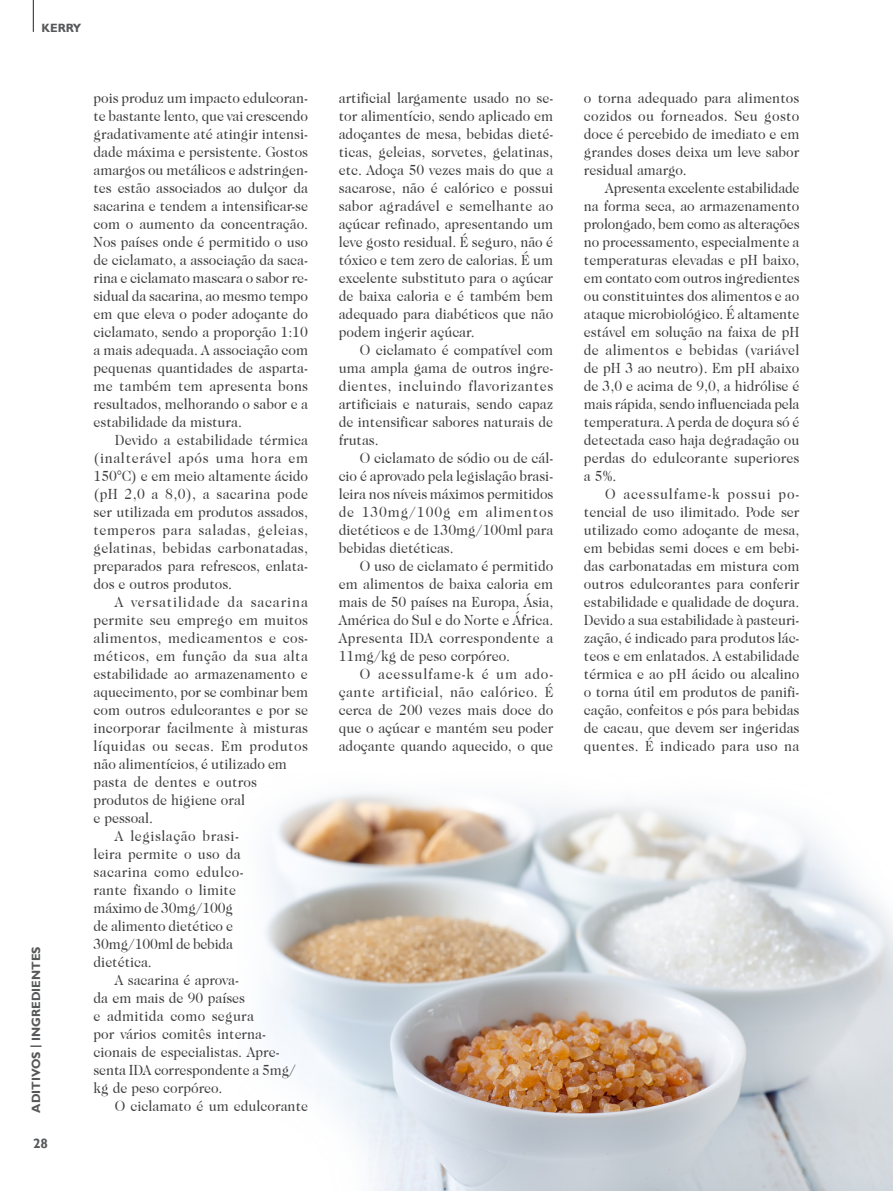
<style>
.page{position:relative;width:893px;height:1191px;background:#fff}
.page>*{position:absolute;margin:0;border:0;box-sizing:border-box;transform-origin:0 0}
.t1{font:15px/18px "Caslon 224 IT Cby BT";color:#3e3e3f;text-align:justify;scale:.93 1}
.t2{font:15px "Caslon 224 IT Cby BT";letter-spacing:.03em;color:#3e3e3f;scale:.93 1}
.t3{font:15px "Caslon 224 IT Cby BT";letter-spacing:.035em;color:#3e3e3f;scale:.93 1}
.t4{font:15px "Caslon 224 IT Cby BT";letter-spacing:.025em;color:#3e3e3f;scale:.93 1}
.t5{font:15px "Caslon 224 IT Cby BT";letter-spacing:.065em;color:#3e3e3f;scale:.93 1}
.t6{font:15px "Caslon 224 IT Cby BT";letter-spacing:.02em;color:#3e3e3f;scale:.93 1}
.t7{font:700 13.5px "Gill Sans";color:#57585a}
.t8{font:700 12px "Gill Sans";color:#57585a}
.s1{font-style:inherit}
</style>
<div class="page">
<img style="left:265px;top:792px;width:628px;height:399px">
<hr style="left:33px;top:0;width:1px;height:32px;background:#231f20">
<p class="t8" style="left:42px;top:21px;width:41px">KERRY</p>
<p class="t8" style="left:29px;top:1112px;width:167px;rotate:-90deg">ADITIVOS <span class="s1">|</span> INGREDIENTES</p>
<p class="t7" style="left:33px;top:1135px;width:16px">28</p>
<p class="t1" style="left:94px;top:89px;width:232px">pois produz um impacto edulcoran&shy;te bastante lento, que vai crescendo gradativamente até atingir intensi&shy;dade máxima e persistente. Gostos amargos ou metálicos e adstringen&shy;tes estão associados ao dulçor da sacarina e tendem a intensificar-se com o aumento da concentração.<br>Nos países onde é permitido o uso de ciclamato, a associação da saca&shy;rina e ciclamato mascara o sabor re&shy;sidual da sacarina, ao mesmo tempo em que eleva o poder adoçante do ciclamato, sendo a proporção 1:10 a mais adequada. A associação com pequenas quantidades de asparta&shy;me também tem apresenta bons resultados, melhorando o sabor e a estabilidade da mistura.</p>
<p class="t1" style="left:94px;top:431px;width:232px;text-indent:21px">Devido a estabilidade térmica (inalterável após uma hora em 150°C) e em meio altamente ácido (pH 2,0 a 8,0), a sacarina pode ser utilizada em produtos assados, temperos para saladas, geleias, gelatinas, bebidas carbonatadas, preparados para refrescos, enlata&shy;dos e outros produtos.</p>
<p class="t5" style="left:115px;top:593px;width:209px">A versatilidade da sacarina</p>
<p class="t1" style="left:94px;top:611px;width:232px">permite seu emprego em muitos</p>
<p class="t4" style="left:94px;top:629px;width:232px">alimentos, medicamentos e cos-</p>
<p class="t2" style="left:94px;top:647px;width:232px">méticos, em função da sua alta</p>
<p class="t1" style="left:94px;top:665px;width:232px">estabilidade ao armazenamento e</p>
<p class="t1" style="left:94px;top:683px;width:232px">aquecimento, por se combinar bem</p>
<p class="t1" style="left:94px;top:701px;width:232px">com outros edulcorantes e por se</p>
<p class="t1" style="left:94px;top:719px;width:232px">incorporar facilmente à misturas</p>
<p class="t3" style="left:94px;top:737px;width:232px">líquidas ou secas. Em produtos</p>
<p class="t1" style="left:94px;top:755px;width:209px">não alimentícios, é utilizado em</p>
<p class="t1" style="left:94px;top:773px;width:177px">pasta de dentes e outros</p>
<p class="t1" style="left:94px;top:791px;width:164px">produtos de higiene oral</p>
<p class="t1" style="left:94px;top:809px;width:66px">e pessoal.</p>
<p class="t3" style="left:115px;top:827px;width:135px">A legislação brasi-</p>
<p class="t1" style="left:94px;top:845px;width:160px">leira permite o uso da</p>
<p class="t2" style="left:94px;top:863px;width:163px">sacarina como edulco-</p>
<p class="t1" style="left:94px;top:881px;width:155px">rante fixando o limite</p>
<p class="t1" style="left:94px;top:899px;width:151px">máximo de 30mg/100g</p>
<p class="t1" style="left:94px;top:917px;width:151px">de alimento dietético e</p>
<p class="t1" style="left:94px;top:935px;width:151px">30mg/100ml de bebida</p>
<p class="t1" style="left:94px;top:953px;width:64px">dietética.</p>
<p class="t1" style="left:115px;top:971px;width:135px">A sacarina é aprova-</p>
<p class="t1" style="left:94px;top:989px;width:164px">da em mais de 90 países</p>
<p class="t6" style="left:94px;top:1007px;width:174px">e admitida como segura</p>
<p class="t1" style="left:94px;top:1025px;width:187px">por vários comitês interna-</p>
<p class="t1" style="left:94px;top:1043px;width:202px">cionais de especialistas. Apre-</p>
<p class="t1" style="left:94px;top:1061px;width:219px">senta IDA correspondente a 5mg/</p>
<p class="t1" style="left:94px;top:1079px;width:140px">kg de peso corpóreo.</p>
<p class="t1" style="left:115px;top:1097px;width:209px">O ciclamato é um edulcorante</p>
<p class="t1" style="left:339px;top:89px;width:232px">artificial largamente usado no se&shy;tor alimentício, sendo aplicado em adoçantes de mesa, bebidas dieté&shy;ticas, geleias, sorvetes, gelatinas, etc. Adoça 50 vezes mais do que a sacarose, não é calórico e possui sabor agradável e semelhante ao açúcar refinado, apresentando um leve gosto residual. É seguro, não é tóxico e tem zero de calorias. É um excelente substituto para o açúcar de baixa caloria e é também bem adequado para diabéticos que não podem ingerir açúcar.</p>
<p class="t1" style="left:339px;top:341px;width:232px;text-indent:21px">O ciclamato é compatível com uma ampla gama de outros ingre&shy;dientes, incluindo flavorizantes artificiais e naturais, sendo capaz de intensificar sabores naturais de frutas.</p>
<p class="t1" style="left:339px;top:449px;width:232px;text-indent:21px">O ciclamato de sódio ou de cál&shy;cio é aprovado pela legislação brasi&shy;leira nos níveis máximos permitidos de 130mg/100g em alimentos dietéticos e de 130mg/100ml para bebidas dietéticas.</p>
<p class="t1" style="left:339px;top:557px;width:232px;text-indent:21px">O uso de ciclamato é permitido em alimentos de baixa caloria em mais de 50 países na Europa, Ásia, América do Sul e do Norte e África.<br>Apresenta IDA correspondente a 11mg/kg de peso corpóreo.</p>
<p class="t1" style="left:339px;top:665px;width:232px;text-indent:21px">O acessulfame-k é um ado&shy;çante artificial, não calórico. É cerca de 200 vezes mais doce do que o açúcar e mantém seu poder adoçante quando aquecido, o que</p>
<p class="t1" style="left:584px;top:89px;width:233px">o torna adequado para alimentos cozidos ou forneados. Seu gosto doce é percebido de imediato e em grandes doses deixa um leve sabor residual amargo.</p>
<p class="t1" style="left:584px;top:179px;width:233px;text-indent:21px">Apresenta excelente estabilidade na forma seca, ao armazenamento prolongado, bem como as alterações no processamento, especialmente a temperaturas elevadas e pH baixo, em contato com outros ingredientes ou constituintes dos alimentos e ao ataque microbiológico. É altamente estável em solução na faixa de pH de alimentos e bebidas (variável de pH 3 ao neutro). Em pH abaixo de 3,0 e acima de 9,0, a hidrólise é mais rápida, sendo influenciada pela temperatura. A perda de doçura só é detectada caso haja degradação ou perdas do edulcorante superiores a 5%.</p>
<p class="t1" style="left:584px;top:485px;width:233px;text-indent:21px">O acessulfame-k possui po&shy;tencial de uso ilimitado. Pode ser utilizado como adoçante de mesa, em bebidas semi doces e em bebi&shy;das carbonatadas em mistura com outros edulcorantes para conferir estabilidade e qualidade de doçura.<br>Devido a sua estabilidade à pasteuri&shy;zação, é indicado para produtos lác&shy;teos e em enlatados. A estabilidade térmica e ao pH ácido ou alcalino o torna útil em produtos de panifi&shy;cação, confeitos e pós para bebidas de cacau, que devem ser ingeridas quentes. É indicado para uso na</p>
</div>
